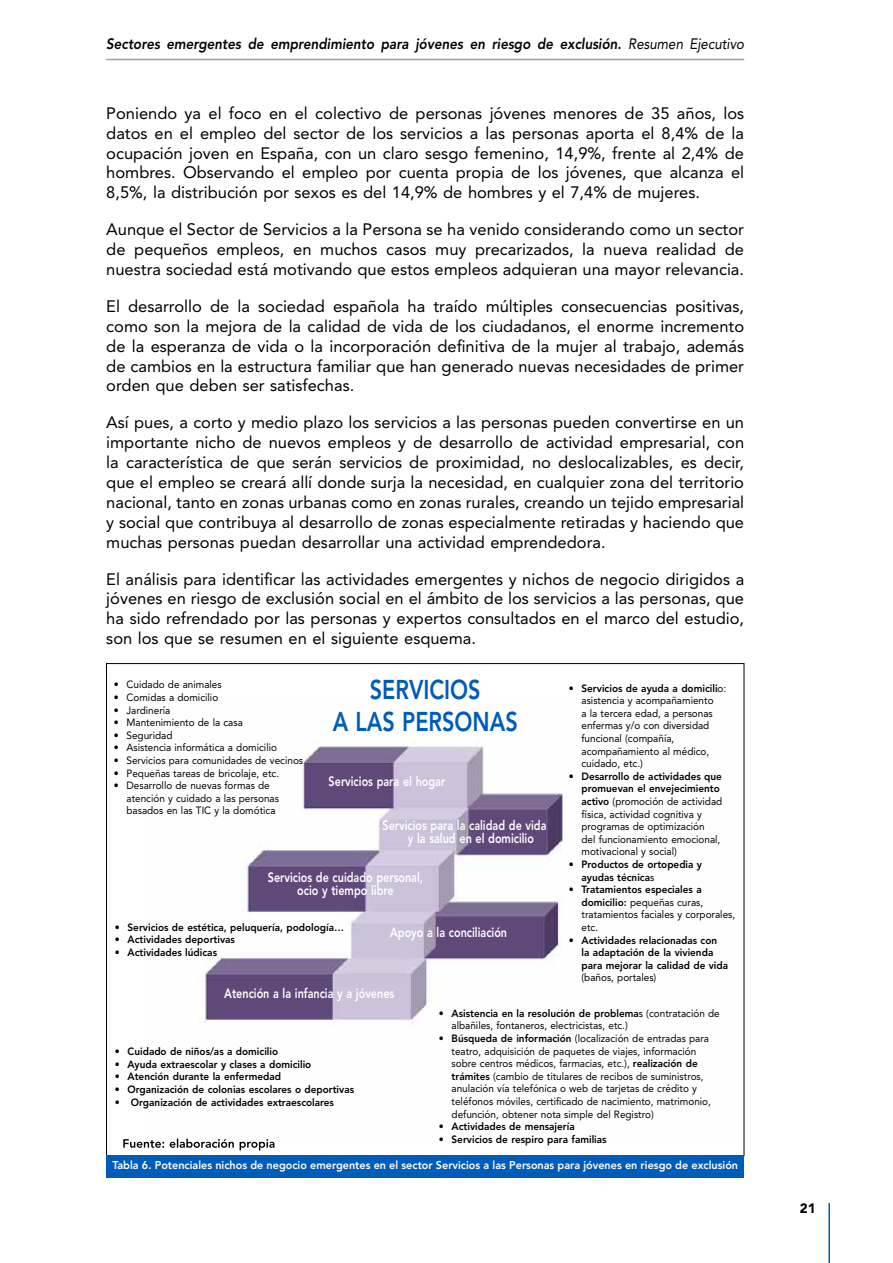
<style>
.page{position:relative;width:893px;height:1263px;background:#fff}
.page>*{position:absolute;margin:0;border:0;box-sizing:border-box;transform-origin:0 0}
.t1{font:800 27px/32.4px "Avenir LT Std";color:#005cb9;text-align:center;scale:.8 1}
.t2{font:16.5px/20px "Avenir LT Std";color:#000;text-align:justify}
.t3{font:italic 800 15px "Avenir LT Std";color:#000;scale:.89 1}
.t4{font:800 13.5px/13.5px "Avenir LT Std";color:#fff;scale:.8 1}
.t5{font:900 13.5px "Avenir LT Std";color:#000}
.t6{font:800 11.25px "Avenir LT Std";color:#fff;scale:.96 1}
.t7{font:10.5px/12.6px "Avenir LT Std";color:#000;scale:.95 1}
.t8{font:800 10.5px/12.6px "Avenir LT Std";color:#000;scale:.95 1}
.s1{font-weight:400}
.s2{font-weight:800}
</style>
<div class="page">
<hr style="left:106px;top:59px;width:638px;height:1px;background:#9c9e9f">
<hr style="left:828px;top:1203px;width:2px;height:60px;background:#005ea9">
<img style="left:199px;top:746px;width:364px;height:398px">
<div style="left:106px;top:1155px;width:638px;height:23px;background:#005cb9"></div>
<svg style="left:123px;top:1138px;width:151px;height:12px"></svg>
<p class="t3" style="left:106px;top:35px;width:718px">Sectores emergentes de emprendimiento para jóvenes en riesgo de exclusión. <span class="s1">Resumen Ejecutivo</span></p>
<p class="t2" style="left:106px;top:103px;width:639px">Poniendo ya el foco en el colectivo de personas jóvenes menores de 35 años, los datos en el empleo del sector de los servicios a las personas aporta el 8,4% de la ocupación joven en España, con un claro sesgo femenino, 14,9%, frente al 2,4% de hombres. Observando el empleo por cuenta propia de los jóvenes, que alcanza el 8,5%, la distribución por sexos es del 14,9% de hombres y el 7,4% de mujeres.</p>
<p class="t2" style="left:106px;top:220px;width:639px">Aunque el Sector de Servicios a la Persona se ha venido considerando como un sector de pequeños empleos, en muchos casos muy precarizados, la nueva realidad de nuestra sociedad está motivando que estos empleos adquieran una mayor relevancia.</p>
<p class="t2" style="left:106px;top:296px;width:639px">El desarrollo de la sociedad española ha traído múltiples consecuencias positivas, como son la mejora de la calidad de vida de los ciudadanos, el enorme incremento de la esperanza de vida o la incorporación definitiva de la mujer al trabajo, además de cambios en la estructura familiar que han generado nuevas necesidades de primer orden que deben ser satisfechas.</p>
<p class="t2" style="left:106px;top:413px;width:639px">Así pues, a corto y medio plazo los servicios a las personas pueden convertirse en un importante nicho de nuevos empleos y de desarrollo de actividad empresarial, con la característica de que serán servicios de proximidad, no deslocalizables, es decir, que el empleo se creará allí donde surja la necesidad, en cualquier zona del territorio nacional, tanto en zonas urbanas como en zonas rurales, creando un tejido empresarial y social que contribuya al desarrollo de zonas especialmente retiradas y haciendo que muchas personas puedan desarrollar una actividad emprendedora.</p>
<p class="t2" style="left:106px;top:569px;width:639px">El análisis para identificar las actividades emergentes y nichos de negocio dirigidos a jóvenes en riesgo de exclusión social en el ámbito de los servicios a las personas, que ha sido refrendado por las personas y expertos consultados en el marco del estudio, son los que se resumen en el siguiente esquema.</p>
<h1 class="t1" style="left:333px;top:673px;width:233px">SERVICIOS<br>A LAS PERSONAS</h1>
<p class="t7" style="left:114px;top:678px;width:115px">• Cuidado de animales</p>
<p class="t7" style="left:114px;top:691px;width:112px">• Comidas a domicilio</p>
<p class="t7" style="left:114px;top:704px;width:61px">• Jardinería</p>
<p class="t7" style="left:114px;top:716px;width:137px">• Mantenimiento de la casa</p>
<p class="t7" style="left:114px;top:729px;width:63px">• Seguridad</p>
<p class="t7" style="left:114px;top:741px;width:173px">• Asistencia informática a domicilio</p>
<p class="t7" style="left:114px;top:754px;width:201px">• Servicios para comunidades de vecinos</p>
<p class="t7" style="left:114px;top:767px;width:176px">• Pequeñas tareas de bricolaje, etc.</p>
<p class="t7" style="left:126px;top:779px;width:162px;text-indent:-13px">• Desarrollo de nuevas formas de atención y cuidado a las personas basados en las TIC y la domótica</p>
<p class="t7" style="left:581px;top:682px;width:154px;text-indent:-13px"><span class="s2">• Servicios de ayuda a domicili</span>o: asistencia y acompañamiento<br>a la tercera edad, a personas enfermas y/o con diversidad funcional (compañía, acompañamiento al médico, cuidado, etc.)</p>
<p class="t7" style="left:581px;top:770px;width:150px;text-indent:-13px"><span class="s2">• Desarrollo de actividades que promuevan el envejecimiento activo</span> (promoción de actividad física, actividad cognitiva y programas de optimización<br>del funcionamiento emocional, motivacional y social)</p>
<p class="t8" style="left:581px;top:858px;width:128px;text-indent:-13px">• Productos de ortopedia y ayudas técnica<span class="s1">s</span></p>
<p class="t7" style="left:581px;top:883px;width:163px;text-indent:-13px"><span class="s2">• Tratamientos especiales a domicilio:</span> pequeñas curas, tratamientos faciales y corporales, etc.</p>
<p class="t8" style="left:581px;top:934px;width:156px;text-indent:-13px">• Actividades relacionadas con<br>la adaptación de la vivienda para mejorar la calidad de vida</p>
<p class="t7" style="left:581px;top:971px;width:80px">(baños, portales)</p>
<p class="t7" style="left:452px;top:1007px;width:284px;text-indent:-13px"><span class="s2">• Asistencia en la resolución de problema</span>s (contratación de albañiles, fontaneros, electricistas, etc.)</p>
<p class="t7" style="left:452px;top:1032px;width:275px;text-indent:-13px"><span class="s2">• Búsqueda de información</span> (localización de entradas para teatro, adquisición de paquetes de viajes, información sobre centros médicos, farmacias, etc.), <span class="s2">realización de trámites</span> (cambio de titulares de recibos de suministros, anulación vía telefónica o web de tarjetas de crédito y teléfonos móviles, certificado de nacimiento, matrimonio, defunción, obtener nota simple del Registro)</p>
<p class="t8" style="left:439px;top:1120px;width:145px">• Actividades de mensajería</p>
<p class="t8" style="left:439px;top:1133px;width:178px">• Servicios de respiro para familias</p>
<p class="t4" style="left:329px;top:775px;width:147px">Servicios para el hogar</p>
<p class="t4" style="left:408px;top:818px;width:175px;text-indent:-25px">Servicios para la calidad de vida y la salud en el domicilio</p>
<p class="t4" style="left:268px;top:870px;width:196px;text-align:center">Servicios de cuidado personal, ocio y tiempo libre</p>
<p class="t4" style="left:390px;top:926px;width:148px">Apoyo a la conciliación</p>
<p class="t8" style="left:115px;top:921px;width:243px">• Servicios de estética, peluquería, podología…</p>
<p class="t8" style="left:115px;top:933px;width:128px">• Actividades deportivas</p>
<p class="t8" style="left:115px;top:946px;width:109px">• Actividades lúdicas</p>
<p class="t4" style="left:224px;top:986px;width:214px">Atención a la infancia y a jóvenes</p>
<p class="t8" style="left:115px;top:1045px;width:173px">• Cuidado de niños/as a domicilio</p>
<p class="t8" style="left:115px;top:1058px;width:208px">• Ayuda extraescolar y clases a domicilio</p>
<p class="t8" style="left:115px;top:1070px;width:177px">• Atención durante la enfermedad</p>
<p class="t8" style="left:115px;top:1083px;width:253px">• Organización de colonias escolares o deportivas</p>
<p class="t8" style="left:115px;top:1095px;width:232px">• Organización de actividades extraescolares</p>
<p class="t6" style="left:112px;top:1158px;width:653px">Tabla 6. Potenciales nichos de negocio emergentes en el sector Servicios a las Personas para jóvenes en riesgo de exclusión</p>
<p class="t5" style="left:800px;top:1200px;width:17px">21</p>
</div>
